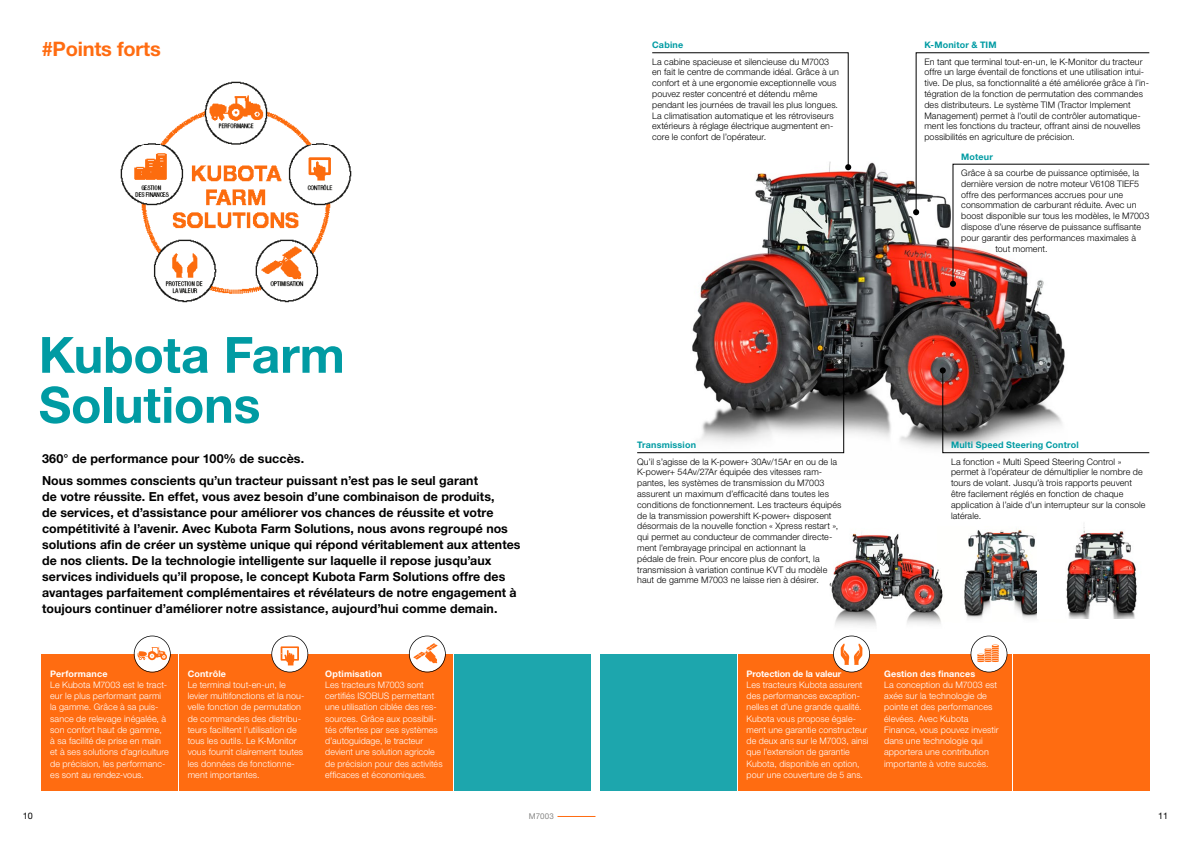
<style>
.page{position:relative;width:1191px;height:842px;background:#fff}
.page>*{position:absolute;margin:0;border:0;box-sizing:border-box;transform-origin:0 0}
.t1{font:700 50px/50px "Helvetica Neue LT Std";letter-spacing:-.005em;color:#009ba3}
.t2{font:700 20px "Helvetica Neue LT Std";letter-spacing:-.01em;color:#ff6c11}
.t3{font:700 12.5px/16px "Helvetica Neue LT Std";letter-spacing:.005em;color:#000}
.t4{font:300 9px/10.8px "Helvetica Neue LT Std";letter-spacing:.01em;color:#000}
.t5{font:300 9px/11.2px "Helvetica Neue LT Std";letter-spacing:.01em;color:#fff}
.t6{font:700 9px "Helvetica Neue LT Std";letter-spacing:.02em;color:#009ba3}
.t7{font:700 9px "Helvetica Neue LT Std";letter-spacing:.01em;color:#fff}
.t8{font:700 9px "Helvetica Neue LT Std";letter-spacing:-.01em;color:#fff}
.t9{font:9px "Helvetica Neue LT Std";color:#000}
.t10{font:8px "Helvetica Neue LT Std";letter-spacing:.01em;color:#878786}
</style>
<div class="page">
<img style="left:637px;top:162px;width:509px;height:292px">
<div style="left:600px;top:654px;width:136px;height:136px;background:#1da6ad"></div>
<div style="left:454px;top:654px;width:136px;height:136px;background:#1da6ad"></div>
<img style="left:967px;top:528px;width:70px;height:91px">
<img style="left:829px;top:533px;width:138px;height:93px">
<img style="left:1066px;top:527px;width:71px;height:92px">
<div style="left:738px;top:654px;width:136px;height:136px;background:#ff6c11"></div>
<div style="left:875px;top:654px;width:136px;height:136px;background:#ff6c11"></div>
<div style="left:1013px;top:654px;width:136px;height:136px;background:#ff6c11"></div>
<div style="left:42px;top:654px;width:136px;height:136px;background:#ff6c11"></div>
<div style="left:179px;top:654px;width:136px;height:136px;background:#ff6c11"></div>
<div style="left:317px;top:654px;width:136px;height:136px;background:#ff6c11"></div>
<svg style="left:134px;top:636px;width:37px;height:36px"></svg>
<svg style="left:271px;top:636px;width:37px;height:36px"></svg>
<svg style="left:409px;top:636px;width:37px;height:36px"></svg>
<svg style="left:833px;top:636px;width:37px;height:36px"></svg>
<svg style="left:970px;top:636px;width:37px;height:36px"></svg>
<svg style="left:637px;top:324px;width:209px;height:129px"></svg>
<svg style="left:913px;top:52px;width:236px;height:235px"></svg>
<svg style="left:939px;top:367px;width:210px;height:86px"></svg>
<svg style="left:651px;top:52px;width:200px;height:118px"></svg>
<img style="left:120px;top:81px;width:232px;height:222px">
<hr style="left:557px;top:816px;width:38px;height:1px;background:#ff6c11">
<h2 class="t2" style="left:42px;top:36px;width:121px">#Points forts</h2>
<h1 class="t1" style="left:39px;top:329px;width:308px">Kubota Farm<br>Solutions</h1>
<h3 class="t3" style="left:42px;top:447px;width:437px;line-height:22.5px">360° de performance pour 100% de succès.<br>Nous sommes conscients qu’un tracteur puissant n’est pas le seul garant</h3>
<p class="t3" style="left:42px;top:488px;width:480px">de votre réussite. En effet, vous avez besoin d’une combinaison de produits,<br>de services, et d’assistance pour améliorer vos chances de réussite et votre compétitivité à l’avenir. Avec Kubota Farm Solutions, nous avons regroupé nos solutions afin de créer un système unique qui répond véritablement aux attentes de nos clients. De la technologie intelligente sur laquelle il repose jusqu’aux services individuels qu’il propose, le concept Kubota Farm Solutions offre des avantages parfaitement complémentaires et révélateurs de notre engagement à toujours continuer d’améliorer notre assistance, aujourd’hui comme demain.</p>
<p class="t7" style="left:50px;top:668px;width:59px">Performance</p>
<p class="t5" style="left:50px;top:679px;width:120px">Le Kubota M7003 est le tract&shy;eur le plus performant parmi la gamme. Grâce à sa puis&shy;sance de relevage inégalée, à son confort haut de gamme,<br>à sa facilité de prise en main et à ses solutions d’agriculture de précision, les performanc&shy;es sont au rendez-vous.</p>
<p class="t7" style="left:188px;top:668px;width:40px">Contrôle</p>
<p class="t5" style="left:188px;top:679px;width:118px">Le terminal tout-en-un, le levier multifonctions et la nou&shy;velle fonction de permutation de commandes des distribu&shy;teurs facilitent l’utilisation de tous les outils. Le K-Monitor vous fournit clairement toutes les données de fonctionne&shy;ment importantes.</p>
<p class="t7" style="left:325px;top:668px;width:58px">Optimisation</p>
<p class="t5" style="left:325px;top:679px;width:119px">Les tracteurs M7003 sont certifiés ISOBUS permettant une utilisation ciblée des res&shy;sources. Grâce aux possibili&shy;tés offertes par ses systèmes d’autoguidage, le tracteur devient une solution agricole de précision pour des activités efficaces et économiques.</p>
<p class="t6" style="left:652px;top:39px;width:32px">Cabine</p>
<p class="t4" style="left:652px;top:56px;width:188px">La cabine spacieuse et silencieuse du M7003 en fait le centre de commande idéal. Grâce à un confort et à une ergonomie exceptionnelle vous pouvez rester concentré et détendu même pendant les journées de travail les plus longues.<br>La climatisation automatique et les rétroviseurs extérieurs à réglage électrique augmentent en&shy;core le confort de l’opérateur.</p>
<p class="t6" style="left:924px;top:39px;width:74px">K-Monitor &amp; TIM</p>
<p class="t4" style="left:924px;top:56px;width:226px">En tant que terminal tout-en-un, le K-Monitor du tracteur offre un large éventail de fonctions et une utilisation intui&shy;tive. De plus, sa fonctionnalité a été améliorée grâce à l’in&shy;tégration de la fonction de permutation des commandes des distributeurs. Le système TIM (Tractor Implement Management) permet à l’outil de contrôler automatique&shy;ment les fonctions du tracteur, offrant ainsi de nouvelles possibilités en agriculture de précision.</p>
<p class="t6" style="left:961px;top:151px;width:33px">Moteur</p>
<p class="t4" style="left:961px;top:167px;width:179px">Grâce à sa courbe de puissance optimisée, la</p>
<p class="t4" style="left:961px;top:178px;width:179px">dernière version de notre moteur V6108 TIEF5</p>
<p class="t4" style="left:961px;top:189px;width:163px">offre des performances accrues pour une</p>
<p class="t4" style="left:961px;top:200px;width:177px">consommation de carburant réduite. Avec un</p>
<p class="t4" style="left:961px;top:210px;width:189px">boost disponible sur tous les modèles, le M7003</p>
<p class="t4" style="left:961px;top:221px;width:181px">dispose d’une réserve de puissance suffisante</p>
<p class="t4" style="left:961px;top:232px;width:176px">pour garantir des performances maximales à</p>
<p class="t4" style="left:995px;top:243px;width:54px">tout moment.</p>
<p class="t6" style="left:637px;top:439px;width:60px">Transmission</p>
<p class="t4" style="left:637px;top:456px;width:206px">Qu’il s’agisse de la K-power+ 30Av/15Ar en ou de la K-power+ 54Av/27Ar équipée des vitesses ram&shy;pantes, les systèmes de transmission du M7003 assurent un maximum d’efficacité dans toutes les conditions de fonctionnement. Les tracteurs équipés de la transmission powershift K-power+ disposent désormais de la nouvelle fonction « Xpress restart », qui permet au conducteur de commander directe&shy;ment l’embrayage principal en actionnant la<br>pédale de frein. Pour encore plus de confort, la transmission à variation continue KVT du modèle haut de gamme M7003 ne laisse rien à désirer.</p>
<p class="t6" style="left:951px;top:439px;width:129px">Multi Speed Steering Control</p>
<p class="t4" style="left:951px;top:456px;width:196px">La fonction « Multi Speed Steering Control » permet à l’opérateur de démultiplier le nombre de tours de volant. Jusqu’à trois rapports peuvent être facilement réglés en fonction de chaque application à l’aide d’un interrupteur sur la console latérale.</p>
<p class="t8" style="left:746px;top:668px;width:96px">Protection de la valeur</p>
<p class="t5" style="left:746px;top:679px;width:123px">Les tracteurs Kubota assurent des performances exception&shy;nelles et d’une grande qualité.<br>Kubota vous propose égale&shy;ment une garantie constructeur de deux ans sur le M7003, ainsi que l’extension de garantie<br>Kubota, disponible en option, pour une couverture de 5 ans.</p>
<p class="t7" style="left:884px;top:668px;width:92px">Gestion des finances</p>
<p class="t5" style="left:884px;top:679px;width:116px">La conception du M7003 est axée sur la technologie de pointe et des performances élevées. Avec Kubota<br>Finance, vous pouvez investir dans une technologie qui apportera une contribution importante à votre succès.</p>
<p class="t9" style="left:23px;top:811px;width:12px">10</p>
<p class="t10" style="left:529px;top:812px;width:27px">M7003</p>
<p class="t9" style="left:1158px;top:811px;width:12px">11</p>
</div>
